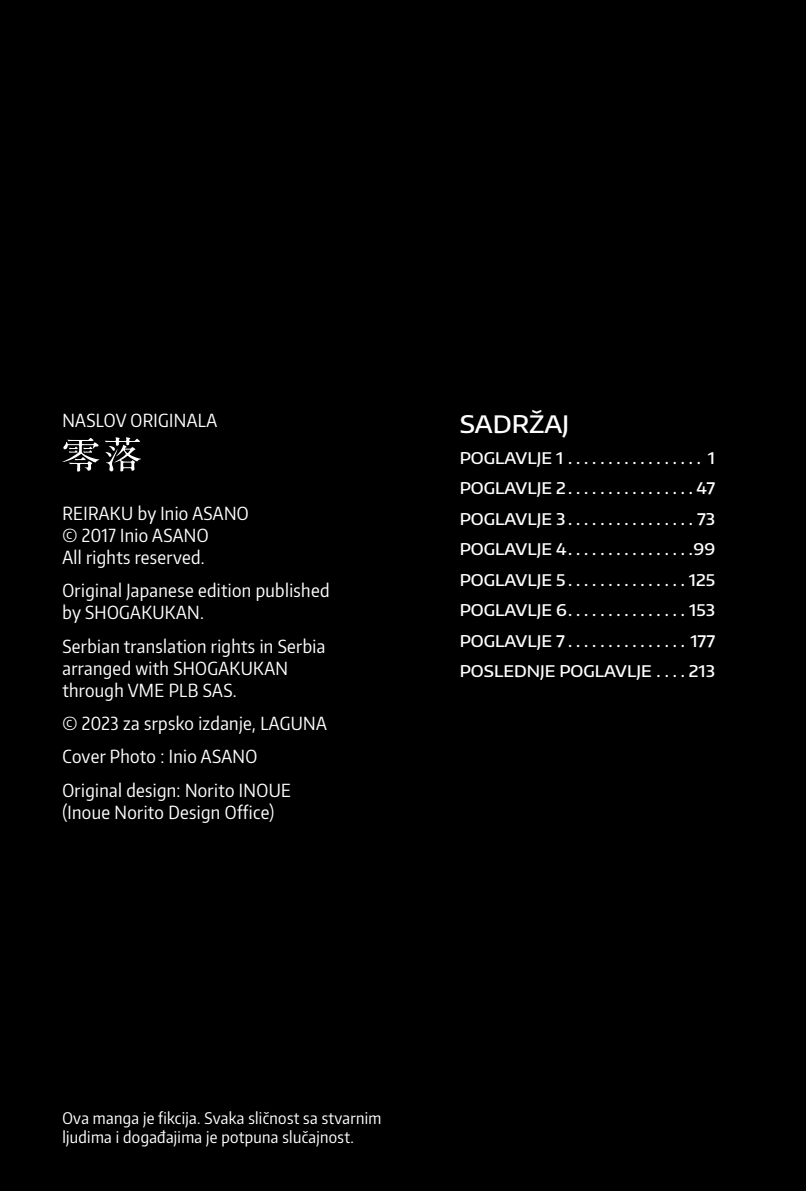
<style>
.page{position:relative;width:806px;height:1191px;background:#fff}
.page>*{position:absolute;margin:0;border:0;box-sizing:border-box;transform-origin:0 0}
.TOC_Poglavlje_Naslov{font:500 24px "Encode Sans Wide";color:#fff}
.t1{font:18px/22px "Encode Sans Condensed";letter-spacing:.02em;color:#fff}
.TOC_Poglavlje_Naslov-2{font:500 16px "Encode Sans Wide";color:#fff}
.t2{font:16px/19.2px "Encode Sans Condensed";letter-spacing:.02em;color:#fff}
</style>
<div class="page">
<div style="left:0;top:0;width:805px;height:1191px;background:#000"></div>
<svg style="left:62px;top:438px;width:37px;height:33px"></svg>
<svg style="left:105px;top:437px;width:36px;height:34px"></svg>
<p class="t1" style="left:62px;top:408px;width:156px">NASLOV ORIGINALA</p>
<p class="t1" style="left:62px;top:501px;width:188px">REIRAKU by Inio ASANO</p>
<p class="t1" style="left:62px;top:523px;width:148px">© 2017 Inio ASANO</p>
<p class="t1" style="left:62px;top:545px;width:144px">All rights reserved.</p>
<p class="t1" style="left:62px;top:579px;width:268px">Original Japanese edition published by SHOGAKUKAN.</p>
<p class="t1" style="left:62px;top:634px;width:264px">Serbian translation rights in Serbia arranged with SHOGAKUKAN through VME PLB SAS.</p>
<p class="t1" style="left:62px;top:711px;width:266px">© 2023 za srpsko izdanje, LAGUNA</p>
<p class="t1" style="left:62px;top:745px;width:196px">Cover Photo : Inio ASANO</p>
<p class="t1" style="left:62px;top:778px;width:230px">Original design: Norito INOUE (Inoue Norito Design Office)</p>
<p class="TOC_Poglavlje_Naslov" style="left:459px;top:408px;width:111px">SADRŽAJ</p>
<p class="TOC_Poglavlje_Naslov-2" style="left:459px;top:447px;width:257px">POGLAVLJE 1 . . . . . . . . . . . . . . . . . 1</p>
<p class="TOC_Poglavlje_Naslov-2" style="left:459px;top:478px;width:257px">POGLAVLJE 2 . . . . . . . . . . . . . . . 47</p>
<p class="TOC_Poglavlje_Naslov-2" style="left:459px;top:508px;width:257px">POGLAVLJE 3 . . . . . . . . . . . . . . . . 73</p>
<p class="TOC_Poglavlje_Naslov-2" style="left:459px;top:539px;width:257px">POGLAVLJE 4 . . . . . . . . . . . . . . . 99</p>
<p class="TOC_Poglavlje_Naslov-2" style="left:459px;top:569px;width:257px">POGLAVLJE 5 . . . . . . . . . . . . . . . 125</p>
<p class="TOC_Poglavlje_Naslov-2" style="left:459px;top:600px;width:257px">POGLAVLJE 6 . . . . . . . . . . . . . . . 153</p>
<p class="TOC_Poglavlje_Naslov-2" style="left:459px;top:630px;width:257px">POGLAVLJE 7 . . . . . . . . . . . . . . . 177</p>
<p class="TOC_Poglavlje_Naslov-2" style="left:459px;top:661px;width:257px">POSLEDNJE POGLAVLJE . . . . 213</p>
<p class="t2" style="left:62px;top:1108px;width:320px">Ova manga je fikcija. Svaka sličnost sa stvarnim ljudima i događajima je potpuna slučajnost.</p>
</div>
